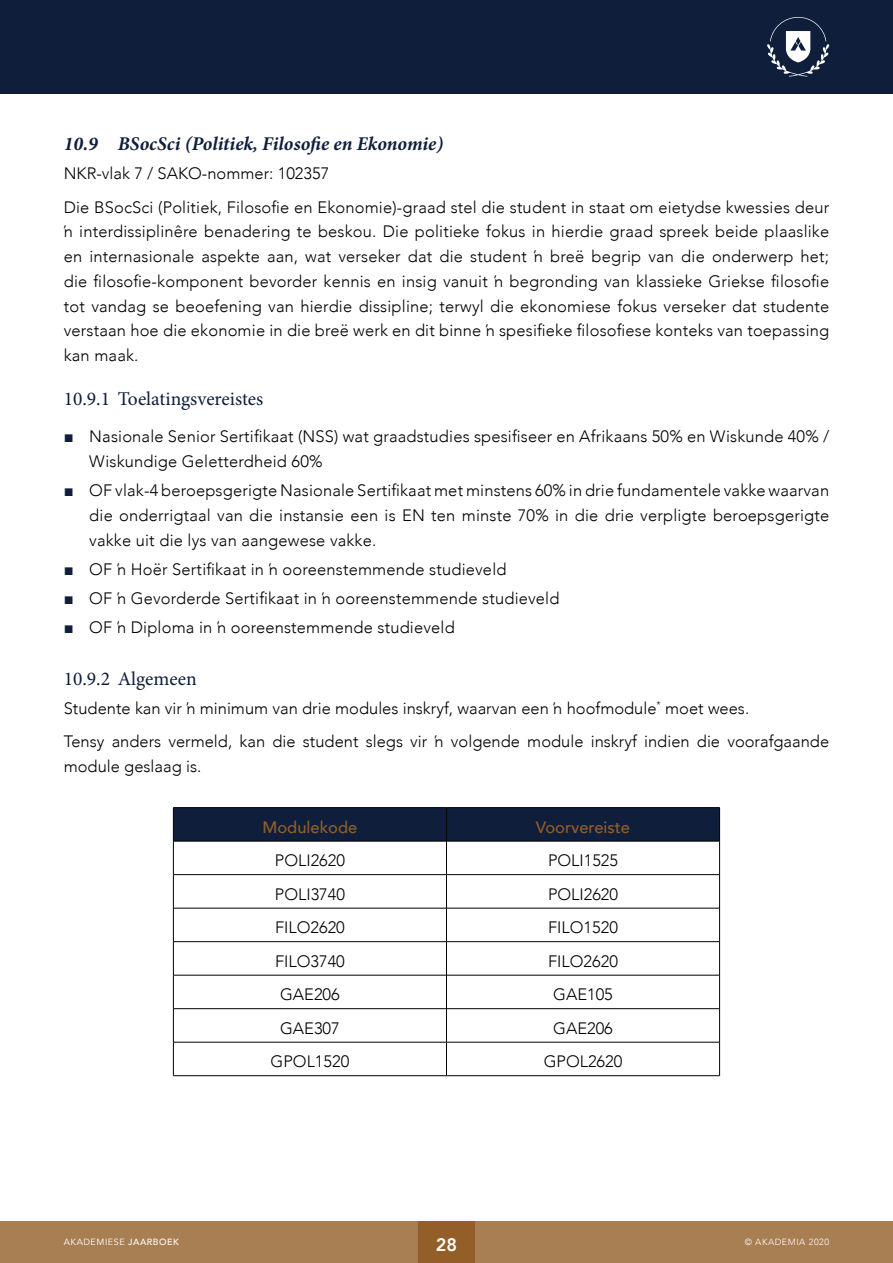
<style>
.page{position:relative;width:893px;height:1263px;background:#fff}
.page>*{position:absolute;margin:0;border:0;box-sizing:border-box;transform-origin:0 0}
.Kop_2{font:italic 700 19.5px "Minion Pro";color:#0e1e3b}
.Kop_3{font:19.5px "Minion Pro";color:#0e1e3b}
.t1{font:800 18px "Avenir";color:#fff}
.Body{font:300 16.5px/24.8px "Avenir";letter-spacing:.01em;color:#000;text-align:justify}
.Body_opskrif{font:500 16.5px "Avenir";color:#935e28}
.t2{font:9px "Avenir";letter-spacing:.06em;color:#fff}
.t3{font:300 9px "Avenir";letter-spacing:.06em;color:#fff}
.s1{font-family:"Arial";font-weight:400;color:#0e1e3b}
.s2{font-weight:500}
</style>
<div class="page">
<div style="left:0;top:0;width:893px;height:94px;background:#0e1e3b"></div>
<svg style="left:767px;top:17px;width:62px;height:60px"></svg>
<div style="left:0;top:1221px;width:893px;height:42px;background:#a87e53"></div>
<div style="left:418px;top:1221px;width:57px;height:42px;background:#935e28"></div>
<div style="left:174px;top:808px;width:545px;height:33px;background:#0e1e3b"></div>
<hr style="left:173px;top:807px;width:273px;height:1px;background:#000">
<hr style="left:173px;top:808px;width:1px;height:33px;background:#000">
<hr style="left:446px;top:807px;width:274px;height:1px;background:#000">
<hr style="left:446px;top:808px;width:1px;height:33px;background:#000">
<hr style="left:719px;top:808px;width:1px;height:33px;background:#000">
<hr style="left:173px;top:841px;width:273px;height:1px;background:#000">
<hr style="left:173px;top:841px;width:1px;height:33px;background:#000">
<hr style="left:446px;top:841px;width:274px;height:1px;background:#000">
<hr style="left:446px;top:841px;width:1px;height:33px;background:#000">
<hr style="left:719px;top:841px;width:1px;height:33px;background:#000">
<hr style="left:173px;top:874px;width:273px;height:1px;background:#000">
<hr style="left:173px;top:875px;width:1px;height:33px;background:#000">
<hr style="left:446px;top:874px;width:274px;height:1px;background:#000">
<hr style="left:446px;top:875px;width:1px;height:33px;background:#000">
<hr style="left:719px;top:875px;width:1px;height:33px;background:#000">
<hr style="left:173px;top:908px;width:273px;height:1px;background:#000">
<hr style="left:173px;top:908px;width:1px;height:33px;background:#000">
<hr style="left:446px;top:908px;width:274px;height:1px;background:#000">
<hr style="left:446px;top:908px;width:1px;height:33px;background:#000">
<hr style="left:719px;top:908px;width:1px;height:33px;background:#000">
<hr style="left:173px;top:941px;width:273px;height:1px;background:#000">
<hr style="left:173px;top:942px;width:1px;height:33px;background:#000">
<hr style="left:446px;top:941px;width:274px;height:1px;background:#000">
<hr style="left:446px;top:942px;width:1px;height:33px;background:#000">
<hr style="left:719px;top:942px;width:1px;height:33px;background:#000">
<hr style="left:173px;top:975px;width:273px;height:1px;background:#000">
<hr style="left:173px;top:975px;width:1px;height:33px;background:#000">
<hr style="left:446px;top:975px;width:274px;height:1px;background:#000">
<hr style="left:446px;top:975px;width:1px;height:33px;background:#000">
<hr style="left:719px;top:975px;width:1px;height:33px;background:#000">
<hr style="left:173px;top:1008px;width:273px;height:1px;background:#000">
<hr style="left:173px;top:1009px;width:1px;height:33px;background:#000">
<hr style="left:446px;top:1008px;width:274px;height:1px;background:#000">
<hr style="left:446px;top:1009px;width:1px;height:33px;background:#000">
<hr style="left:719px;top:1009px;width:1px;height:33px;background:#000">
<hr style="left:173px;top:1042px;width:273px;height:1px;background:#000">
<hr style="left:173px;top:1042px;width:1px;height:33px;background:#000">
<hr style="left:446px;top:1042px;width:274px;height:1px;background:#000">
<hr style="left:446px;top:1042px;width:1px;height:33px;background:#000">
<hr style="left:719px;top:1042px;width:1px;height:33px;background:#000">
<hr style="left:173px;top:1075px;width:273px;height:1px;background:#000">
<hr style="left:446px;top:1075px;width:274px;height:1px;background:#000">
<p class="Kop_2" style="left:64px;top:130px;width:381px">10.9 BSocSci (Politiek, Filosofie en Ekonomie)</p>
<p class="Body" style="left:64px;top:161px;width:267px">NKR-vlak 7 / SAKO-nommer: 102357</p>
<p class="Body" style="left:64px;top:194px;width:767px">Die BSocSci (Politiek, Filosofie en Ekonomie)-graad stel die student in staat om eietydse kwessies deur ŉ interdissiplinêre benadering te beskou. Die politieke fokus in hierdie graad spreek beide plaaslike en internasionale aspekte aan, wat verseker dat die student ŉ breë begrip van die onderwerp het; die filosofie-komponent bevorder kennis en insig vanuit ŉ begronding van klassieke Griekse filosofie tot vandag se beoefening van hierdie dissipline; terwyl die ekonomiese fokus verseker dat studente verstaan hoe die ekonomie in die breë werk en dit binne ŉ spesifieke filosofiese konteks van toepassing kan maak.</p>
<p class="Kop_3" style="left:64px;top:385px;width:201px">10.9.1 Toelatingsvereistes</p>
<p class="Body" style="left:89px;top:424px;width:741px;text-indent:-26px"><span class="s1">■</span> Nasionale Senior Sertifikaat (NSS) wat graadstudies spesifiseer en Afrikaans 50% en Wiskunde 40% /<br>Wiskundige Geletterdheid 60%</p>
<p class="Body" style="left:89px;top:478px;width:741px;text-indent:-26px"><span class="s1">■</span> OF vlak-4 beroepsgerigte Nasionale Sertifikaat met minstens 60% in drie fundamentele vakke waarvan die onderrigtaal van die instansie een is EN ten minste 70% in die drie verpligte beroepsgerigte vakke uit die lys van aangewese vakke.</p>
<p class="Body" style="left:64px;top:556px;width:444px"><span class="s1">■</span> OF ŉ Hoër Sertifikaat in ŉ ooreenstemmende studieveld</p>
<p class="Body" style="left:64px;top:585px;width:497px"><span class="s1">■</span> OF ŉ Gevorderde Sertifikaat in ŉ ooreenstemmende studieveld</p>
<p class="Body" style="left:64px;top:614px;width:392px"><span class="s1">■</span> OF ŉ Diploma in ŉ ooreenstemmende studieveld</p>
<p class="Kop_3" style="left:64px;top:665px;width:134px">10.9.2 Algemeen</p>
<p class="Body" style="left:64px;top:696px;width:687px">Studente kan vir ŉ minimum van drie modules inskryf, waarvan een ŉ hoofmodule<sup>*</sup> moet wees.</p>
<p class="Body" style="left:64px;top:729px;width:767px">Tensy anders vermeld, kan die student slegs vir ŉ volgende module inskryf indien die voorafgaande module geslaag is.</p>
<p class="Body_opskrif" style="left:263px;top:813px;width:96px">Modulekode</p>
<p class="Body_opskrif" style="left:536px;top:813px;width:96px">Voorvereiste</p>
<p class="Body" style="left:275px;top:848px;width:72px">POLI2620</p>
<p class="Body" style="left:548px;top:848px;width:72px">POLI1525</p>
<p class="Body" style="left:275px;top:882px;width:72px">POLI3740</p>
<p class="Body" style="left:548px;top:882px;width:72px">POLI2620</p>
<p class="Body" style="left:275px;top:915px;width:71px">FILO2620</p>
<p class="Body" style="left:548px;top:915px;width:71px">FILO1520</p>
<p class="Body" style="left:275px;top:949px;width:71px">FILO3740</p>
<p class="Body" style="left:548px;top:949px;width:71px">FILO2620</p>
<p class="Body" style="left:280px;top:982px;width:61px">GAE206</p>
<p class="Body" style="left:553px;top:982px;width:61px">GAE105</p>
<p class="Body" style="left:280px;top:1016px;width:61px">GAE307</p>
<p class="Body" style="left:553px;top:1016px;width:61px">GAE206</p>
<p class="Body" style="left:271px;top:1049px;width:80px">GPOL1520</p>
<p class="Body" style="left:544px;top:1049px;width:80px">GPOL2620</p>
<p class="t1" style="left:436px;top:1231px;width:23px">28</p>
<p class="t2" style="left:64px;top:1237px;width:117px">AKADEMIESE <span class="s2">JAARBOEK</span></p>
<p class="t3" style="left:745px;top:1237px;width:86px">© AKADEMIA 2020</p>
</div>
